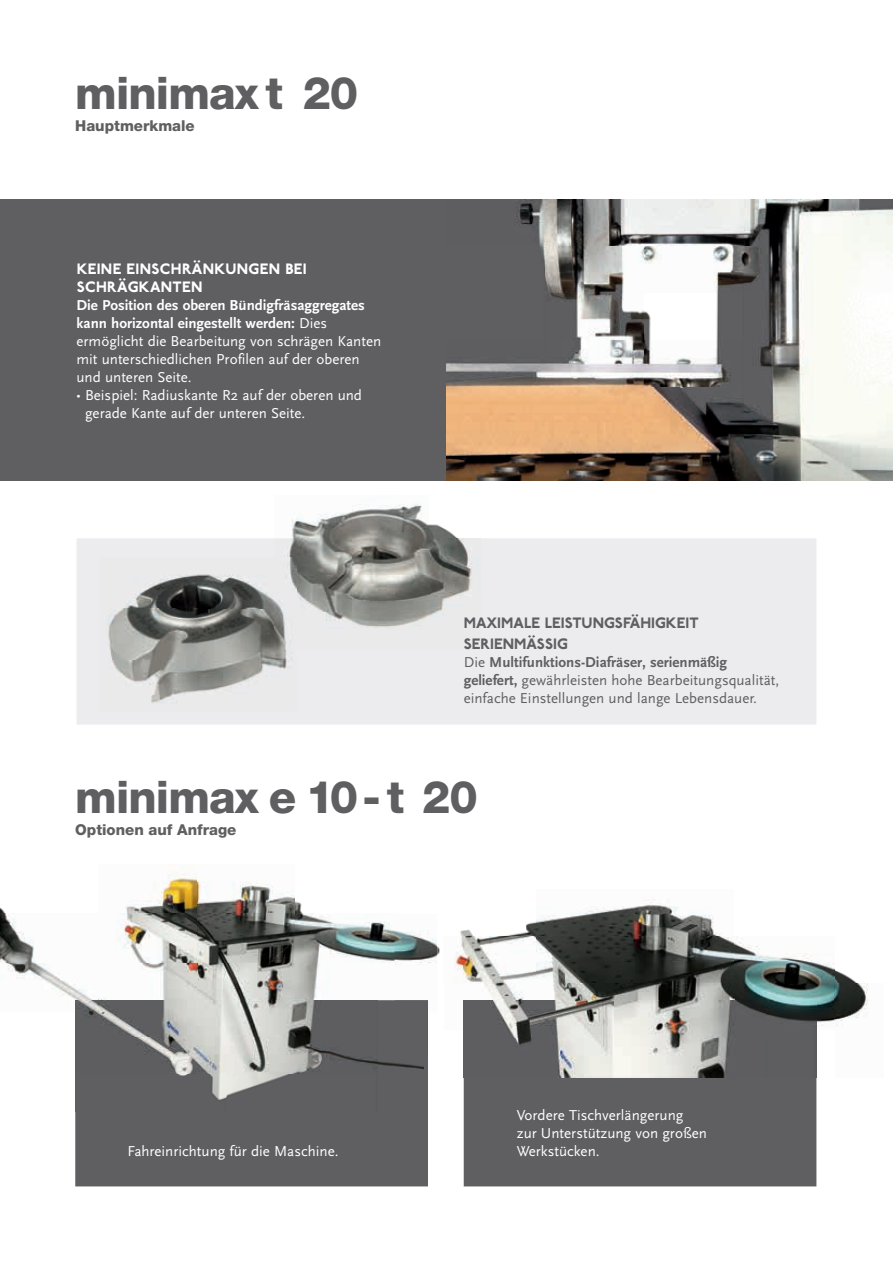
<style>
.page{position:relative;width:893px;height:1263px;background:#fff}
.page>*{position:absolute;margin:0;border:0;box-sizing:border-box;transform-origin:0 0}
.t1{font:800 45px "Helvetica Neue";letter-spacing:-.02em;color:#5f5f62}
.t2{font:15px/18px "Scala Sans";color:#fff}
.t3{font:15px/18px "Scala Sans";color:#5f5f62}
.t4{font:800 15px/21px "P22 Underground";color:#5f5f62}
.t5{font:800 15px/18px "P22 Underground";letter-spacing:.02em;color:#fff}
.t6{font:800 15px "Helvetica Neue";color:#5f5f62}
.s1{font-weight:700}
.s2{font-size:12px}
</style>
<div class="page">
<div style="left:0;top:200px;width:893px;height:281px;background:#5f5f62"></div>
<img style="left:446px;top:200px;width:447px;height:281px">
<div style="left:77px;top:538px;width:739px;height:187px;background:#ececee"></div>
<img style="left:291px;top:503px;width:167px;height:35px">
<img style="left:275px;top:538px;width:154px;height:37px">
<img style="left:429px;top:538px;width:52px;height:111px">
<img style="left:296px;top:575px;width:133px;height:74px">
<img style="left:100px;top:558px;width:175px;height:51px">
<img style="left:100px;top:609px;width:196px;height:103px">
<img style="left:275px;top:558px;width:21px;height:91px">
<div style="left:75px;top:1111px;width:353px;height:75px;background:#5f5f62"></div>
<div style="left:464px;top:1077px;width:352px;height:109px;background:#5f5f62"></div>
<img style="left:0;top:867px;width:394px;height:96px">
<img style="left:394px;top:930px;width:43px;height:35px">
<img style="left:6px;top:963px;width:87px;height:37px">
<img style="left:98px;top:963px;width:297px;height:37px">
<img style="left:75px;top:1000px;width:353px;height:111px">
<img style="left:454px;top:899px;width:380px;height:84px">
<img style="left:834px;top:963px;width:34px;height:64px">
<img style="left:463px;top:983px;width:61px;height:47px">
<img style="left:553px;top:983px;width:182px;height:17px">
<img style="left:735px;top:983px;width:99px;height:47px">
<img style="left:463px;top:1030px;width:1px;height:47px">
<img style="left:816px;top:1030px;width:1px;height:47px">
<img style="left:464px;top:1000px;width:352px;height:77px">
<img style="left:437px;top:946px;width:3px;height:10px">
<h1 class="t1" style="left:75px;top:66px;width:284px">minimax t 20</h1>
<p class="t6" style="left:75px;top:117px;width:121px">Hauptmerkmale</p>
<p class="t5" style="left:77px;top:260px;width:232px">KEINE EINSCHRÄNKUNGEN BEI<br>SCHRÄGKANTEN</p>
<p class="t2" style="left:77px;top:296px;width:306px"><span class="s1">Die Position des oberen Bündigfräsaggregates kann horizontal eingestellt werden:</span> Dies ermöglicht die Bearbeitung von schrägen Kanten mit unterschiedlichen Profilen auf der oberen und unteren Seite.</p>
<p class="t2" style="left:85px;top:386px;width:279px;text-indent:-8px"><span class="s2">•</span> Beispiel: Radiuskante R2 auf der oberen und gerade Kante auf der unteren Seite.</p>
<p class="t4" style="left:464px;top:612px;width:236px">MAXIMALE LEISTUNGSFÄHIGKEIT<br>SERIENMÄSSIG</p>
<p class="t3" style="left:464px;top:653px;width:317px">Die <span class="s1">Multifunktions-Diafräser, serienmäßig geliefert,</span> gewährleisten hohe Bearbeitungsqualität, einfache Einstellungen und lange Lebensdauer.</p>
<h1 class="t1" style="left:75px;top:770px;width:404px">minimax e 10 - t 20</h1>
<p class="t6" style="left:75px;top:821px;width:163px">Optionen auf Anfrage</p>
<p class="t2" style="left:128px;top:1142px;width:212px">Fahreinrichtung für die Maschine.</p>
<p class="t2" style="left:517px;top:1106px;width:192px">Vordere Tischverlängerung zur Unterstützung von großen<br>Werkstücken.</p>
</div>
